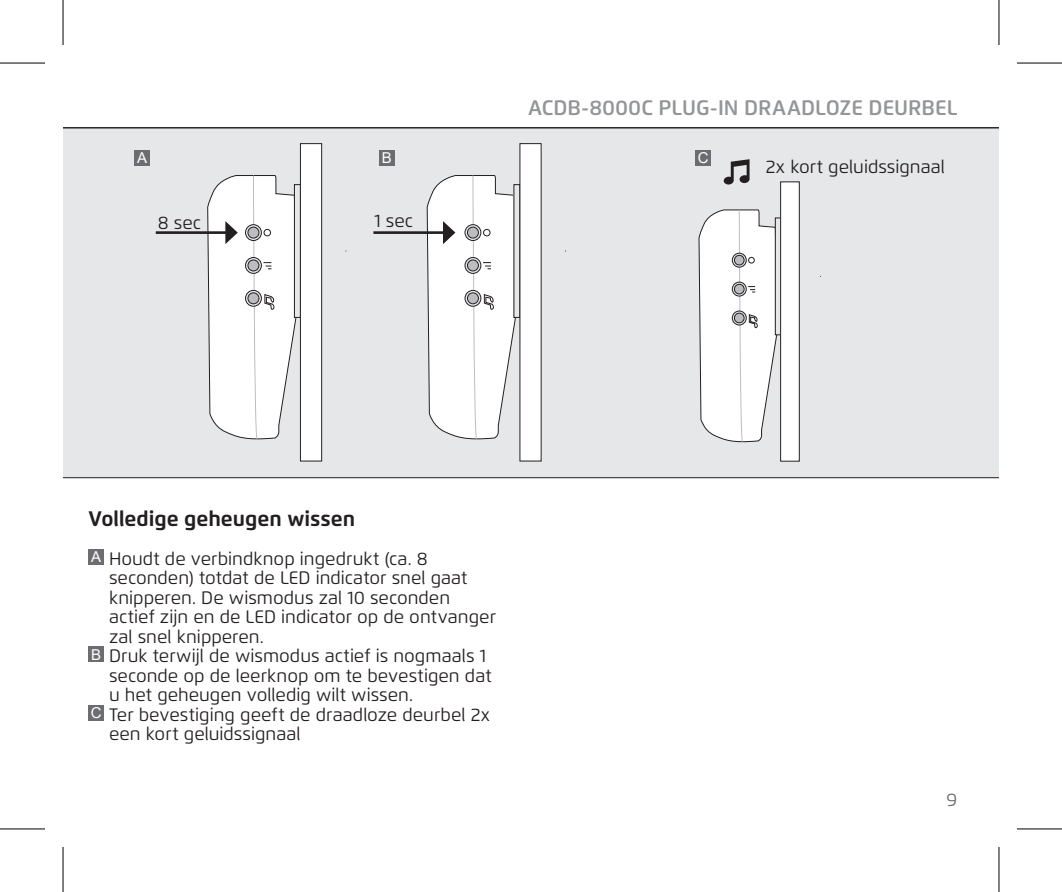
<style>
.page{position:relative;width:1062px;height:892px;background:#fff}
.page>*{position:absolute;margin:0;border:0;box-sizing:border-box;transform-origin:0 0}
.t1{font:600 21px "Flexo";color:#939598}
.t2{font:700 21px "Flexo";color:#231f20}
.t3{font:18px "Flexo";color:#231f20}
.t4{font:18px "Flexo";color:#6c6d70}
.Kopje_titel{font:15px "Arial";color:#fff}
.s1{font-family:"Arial";font-size:15px;color:#fff}
</style>
<div class="page">
<hr style="left:63px;top:127px;width:935px;height:1px;background:#231f20">
<div style="left:63px;top:128px;width:935px;height:350px;background:#e6e7e9"></div>
<div style="left:89px;top:549px;width:15px;height:15px;background:#6c6d70"></div>
<div style="left:89px;top:646px;width:15px;height:16px;background:#6c6d70"></div>
<div style="left:89px;top:705px;width:15px;height:15px;background:#6c6d70"></div>
<div style="left:294px;top:185px;width:6px;height:132px;background:#e6e7e9"></div>
<div style="left:300px;top:144px;width:21px;height:317px;background:#fff"></div>
<div style="left:300px;top:143px;width:22px;height:318px;border:1px solid #231f20"></div>
<div style="left:514px;top:185px;width:6px;height:132px;background:#e6e7e9"></div>
<div style="left:520px;top:144px;width:21px;height:317px;background:#fff"></div>
<svg style="left:697px;top:209px;width:80px;height:234px"></svg>
<div style="left:775px;top:218px;width:5px;height:117px;background:#e6e7e9"></div>
<div style="left:775px;top:217px;width:6px;height:118px;border:1px solid #231f20"></div>
<div style="left:780px;top:182px;width:19px;height:279px;background:#fff"></div>
<div style="left:780px;top:181px;width:19px;height:280px;border:1px solid #231f20"></div>
<hr style="left:156px;top:231px;width:71px;height:3px;background:#231f20">
<svg style="left:206px;top:175px;width:91px;height:287px"></svg>
<hr style="left:373px;top:231px;width:71px;height:3px;background:#231f20">
<svg style="left:426px;top:175px;width:90px;height:287px"></svg>
<svg style="left:723px;top:159px;width:26px;height:26px"></svg>
<div style="left:134px;top:150px;width:16px;height:15px;background:#6c6d70"></div>
<div style="left:379px;top:150px;width:15px;height:15px;background:#6c6d70"></div>
<div style="left:695px;top:150px;width:16px;height:15px;background:#6c6d70"></div>
<svg style="left:0;top:829px;width:45px;height:1px"></svg>
<svg style="left:1017px;top:829px;width:44px;height:1px"></svg>
<hr style="left:0;top:62px;width:45px;height:2px;background:#000">
<hr style="left:1016px;top:62px;width:45px;height:2px;background:#000">
<hr style="left:0;top:828px;width:45px;height:1px;background:#000">
<hr style="left:1016px;top:828px;width:45px;height:1px;background:#000">
<hr style="left:62px;top:0;width:2px;height:45px;background:#000">
<hr style="left:62px;top:846px;width:2px;height:45px;background:#000">
<hr style="left:998px;top:0;width:1px;height:45px;background:#000">
<hr style="left:998px;top:846px;width:1px;height:45px;background:#000">
<p class="t1" style="left:528px;top:95px;width:431px">ACDB-8000C PLUG-IN DRAADLOZE DEURBEL</p>
<p class="Kopje_titel" style="left:137px;top:147px;width:12px">A</p>
<p class="Kopje_titel" style="left:382px;top:147px;width:12px">B</p>
<p class="Kopje_titel" style="left:697px;top:147px;width:12px">C</p>
<p class="t3" style="left:158px;top:211px;width:45px">8 sec</p>
<p class="t3" style="left:374px;top:209px;width:40px">1 sec</p>
<p class="t3" style="left:765px;top:156px;width:181px">2x kort geluidssignaal</p>
<p class="t2" style="left:89px;top:505px;width:268px">Volledige geheugen wissen</p>
<p class="t3" style="left:91px;top:547px;width:338px"><span class="s1">A</span> Houdt de verbindknop ingedrukt (ca. 8</p>
<p class="t3" style="left:109px;top:566px;width:360px">seconden) totdat de LED indicator snel gaat</p>
<p class="t3" style="left:109px;top:586px;width:343px">knipperen. De wismodus zal 10 seconden</p>
<p class="t3" style="left:109px;top:605px;width:388px">actief zijn en de LED indicator op de ontvanger</p>
<p class="t3" style="left:109px;top:625px;width:156px">zal snel knipperen.</p>
<p class="t3" style="left:91px;top:645px;width:396px"><span class="s1">B</span> Druk terwijl de wismodus actief is nogmaals 1</p>
<p class="t3" style="left:109px;top:664px;width:384px">seconde op de leerknop om te bevestigen dat</p>
<p class="t3" style="left:109px;top:683px;width:305px">u het geheugen volledig wilt wissen.</p>
<p class="t3" style="left:91px;top:703px;width:401px"><span class="s1">C</span> Ter bevestiging geeft de draadloze deurbel 2x</p>
<p class="t3" style="left:109px;top:722px;width:193px">een kort geluidssignaal</p>
<p class="t4" style="left:946px;top:789px;width:12px">9</p>
</div>
